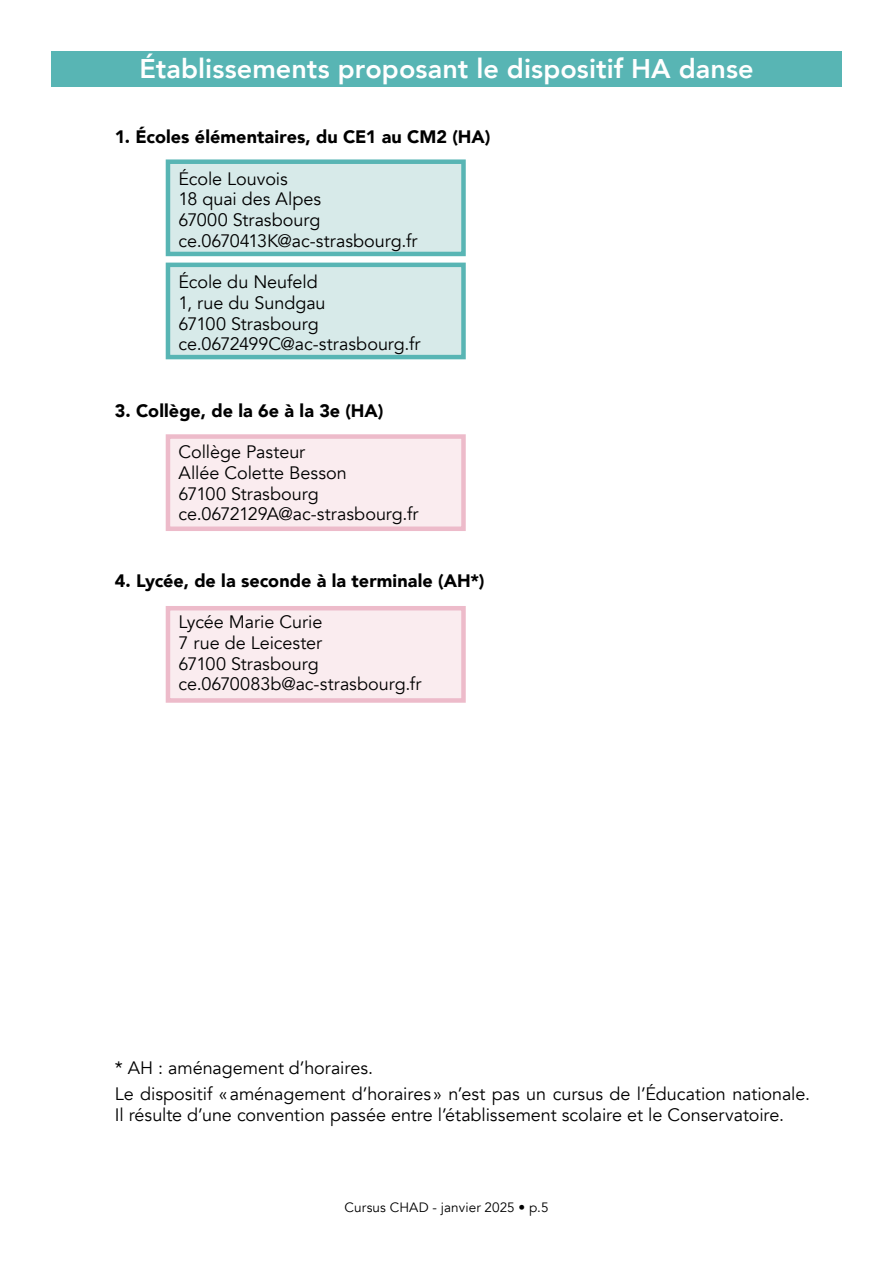
<style>
.page{position:relative;width:893px;height:1263px;background:#fff}
.page>*{position:absolute;margin:0;border:0;box-sizing:border-box;transform-origin:0 0}
.t1{font:800 27px "Avenir";color:#fff}
.t2{font:18px/20.7px "Avenir";letter-spacing:-.005em;color:#000}
.t3{font:900 18px "Avenir";color:#000}
.t4{font:13.5px "Avenir";letter-spacing:.01em;color:#000}
</style>
<div class="page">
<div style="left:166px;top:434px;width:300px;height:97px;background:#faecef;border:4px solid #edbbca"></div>
<div style="left:166px;top:606px;width:300px;height:97px;background:#faecef;border:4px solid #edbbca"></div>
<div style="left:166px;top:159px;width:300px;height:97px;background:#d7eae9;border:4px solid #58b5b4"></div>
<div style="left:166px;top:263px;width:300px;height:96px;background:#d7eae9;border:4px solid #58b5b4"></div>
<div style="left:51px;top:51px;width:791px;height:36px;background:#58b5b4"></div>
<h1 class="t1" style="left:139px;top:48px;width:616px">Établissements proposant le dispositif HA danse</h1>
<p class="t3" style="left:115px;top:122px;width:377px">1. Écoles élémentaires, du CE1 au CM2 (HA)</p>
<p class="t2" style="left:179px;top:168px;width:240px">École Louvois<br>18 quai des Alpes<br>67000 Strasbourg ce.0670413K@ac-strasbourg.fr</p>
<p class="t2" style="left:179px;top:272px;width:243px">École du Neufeld<br>1, rue du Sundgau<br>67100 Strasbourg ce.0672499C@ac-strasbourg.fr</p>
<p class="t3" style="left:115px;top:395px;width:270px">3. Collège, de la 6e à la 3e (HA)</p>
<p class="t2" style="left:179px;top:442px;width:241px">Collège Pasteur<br>Allée Colette Besson<br>67100 Strasbourg ce.0672129A@ac-strasbourg.fr</p>
<p class="t3" style="left:115px;top:565px;width:371px">4. Lycée, de la seconde à la terminale (AH*)</p>
<p class="t2" style="left:179px;top:612px;width:244px">Lycée Marie Curie<br>7 rue de Leicester<br>67100 Strasbourg ce.0670083b@ac-strasbourg.fr</p>
<p class="t2" style="left:115px;top:1055px;width:697px;line-height:25.8px">* AH : aménagement d’horaires.<br>Le dispositif «aménagement d’horaires » n’est pas un cursus de l’Éducation nationale.</p>
<p class="t2" style="left:115px;top:1105px;width:671px">Il résulte d’une convention passée entre l’établissement scolaire et le Conservatoire.</p>
<p class="t4" style="left:344px;top:1199px;width:205px">Cursus CHAD - janvier 2025 • p.5</p>
</div>
